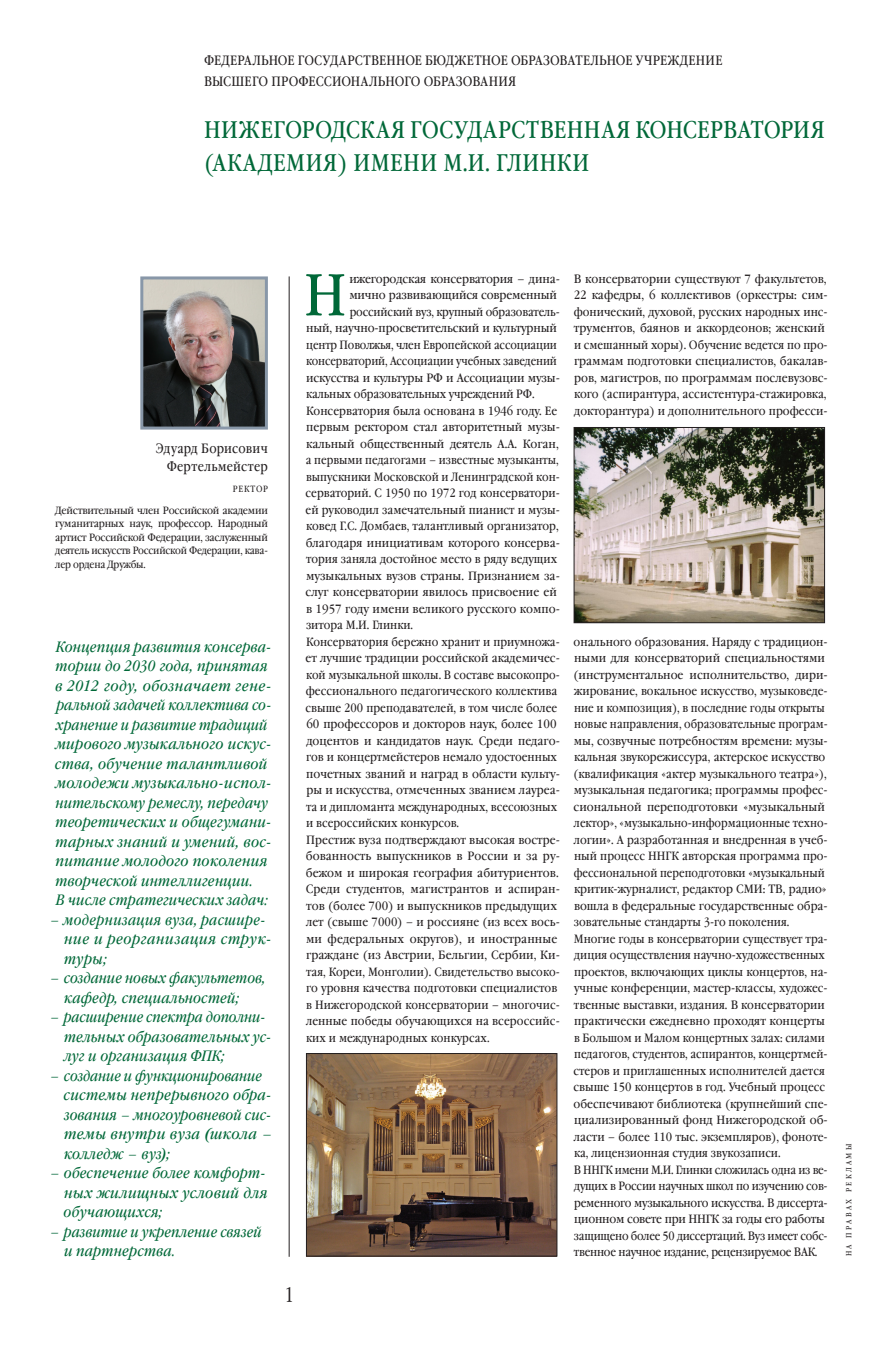
<style>
.page{position:relative;width:893px;height:1361px;background:#fff}
.page>*{position:absolute;margin:0;border:0;box-sizing:border-box;transform-origin:0 0}
.R-O8_Fonar{font:59.1px "Garamond Book Narrow C";color:#006838}
.R-O8_zagolovok{font:24px/33px "Garamond Book Narrow C";letter-spacing:.02em;color:#006838}
.t1{font:300 21px "Garamond Narrow C";color:#231f20}
.R-O8_vynos_Kursiv{font:italic 15px/19.5px "Garamond Book Narrow C";letter-spacing:.015em;color:#006838}
.R-O8_forma{font:13.5px/21px "Garamond Book Narrow C";letter-spacing:.015em;color:#231f20}
.R-O8_dir_FIO{font:13.5px/18px "Garamond Book Narrow C";letter-spacing:.015em;color:#231f20;text-align:right}
.R-O8_vynos_Text{font:12px/16.5px "Garamond Book Narrow C";color:#231f20;scale:1.05 1}
.R-O8_vynos_Text-2{font:12px/16.5px "Garamond Book Narrow C";color:#231f20}
.R-O8_vynos_Text-3{font:12px/16.5px "Garamond Book Narrow C";color:#231f20;scale:1.06 1}
.R-O8_vynos_Text-4{font:12px/16.5px "Garamond Book Narrow C";color:#231f20;scale:1.07 1}
.R-O8_vynos_Text-5{font:12px/16.5px "Garamond Book Narrow C";letter-spacing:-.02em;color:#231f20}
.R-O8_Fonar-2{font:12px "Garamond Book Narrow C";letter-spacing:-.01em;color:#231f20}
.R-O8_Fonar-3{font:12px "Garamond Book Narrow C";letter-spacing:-.01em;color:#231f20;scale:1.07 1}
.R-O8_dir_Bio{font:10.5px/13.5px "Garamond Book Narrow C";letter-spacing:-.02em;color:#231f20;text-align:justify;scale:1.07 1}
.R-O8_dir_Dolzhn{font:9px "Garamond Book Narrow C";letter-spacing:.085em;color:#231f20}
.R-O8_Text{font:7.5px "Garamond Book Narrow C";letter-spacing:.3em;color:#231f20}
</style>
<div class="page">
<img style="left:144px;top:280px;width:120px;height:145px">
<div style="left:140px;top:276px;width:128px;height:153px;border:3px solid #8897a8"></div>
<img style="left:576px;top:429px;width:247px;height:192px">
<div style="left:574px;top:427px;width:251px;height:196px;border:1px solid #231f20"></div>
<img style="left:308px;top:1055px;width:247px;height:199px">
<div style="left:306px;top:1053px;width:251px;height:203px;border:1px solid #231f20"></div>
<hr style="left:289px;top:276px;width:1px;height:980px;background:#231f20">
<p class="R-O8_forma" style="left:204px;top:50px;width:520px">ФЕДЕРАЛЬНОЕ ГОСУДАРСТВЕННОЕ БЮДЖЕТНОЕ ОБРАЗОВАТЕЛЬНОЕ УЧРЕЖДЕНИЕ<br>ВЫСШЕГО ПРОФЕССИОНАЛЬНОГО ОБРАЗОВАНИЯ</p>
<p class="R-O8_zagolovok" style="left:204px;top:114px;width:622px">НИЖЕГОРОДСКАЯ ГОСУДАРСТВЕННАЯ КОНСЕРВАТОРИЯ (АКАДЕМИЯ) ИМЕНИ М.И. ГЛИНКИ</p>
<p class="R-O8_dir_FIO" style="left:156px;top:440px;width:114px">Эдуард Борисович<br>Фертельмейстер</p>
<p class="R-O8_dir_Dolzhn" style="left:233px;top:484px;width:36px">РЕКТОР</p>
<p class="R-O8_dir_Bio" style="left:55px;top:504px;width:200px">Действительный член Российской академии гуманитарных наук, профессор. Народный артист Российской Федерации, заслуженный деятель искусств Российской Федерации, кава&shy;лер ордена Дружбы.</p>
<p class="R-O8_vynos_Kursiv" style="left:55px;top:637px;width:218px">Концепция развития консерва&shy;тории до 2030 года, принятая в 2012 году, обозначает гене&shy;ральной задачей коллектива со&shy;хранение и развитие традиций мирового музыкального искус&shy;ства, обучение талантливой молодежи музыкально-испол&shy;нительскому ремеслу, передачу теоретических и общегумани&shy;тарных знаний и умений, вос&shy;питание молодого поколения творческой интеллигенции.</p>
<p class="R-O8_vynos_Kursiv" style="left:56px;top:891px;width:214px">В числе стратегических задач:</p>
<p class="R-O8_vynos_Kursiv" style="left:64px;top:910px;width:209px;text-indent:-15px">– модернизация вуза, расшире&shy;ние и реорганизация струк&shy;туры;</p>
<p class="R-O8_vynos_Kursiv" style="left:64px;top:969px;width:203px;text-indent:-15px">– создание новых факультетов, кафедр, специальностей;</p>
<p class="R-O8_vynos_Kursiv" style="left:64px;top:1008px;width:209px;text-indent:-15px">– расширение спектра дополни&shy;тельных образовательных ус&shy;луг и организация ФПК;</p>
<p class="R-O8_vynos_Kursiv" style="left:64px;top:1066px;width:211px;text-indent:-14px">– создание и функционирование системы непрерывного обра&shy;зования – многоуровневой сис&shy;темы внутри вуза (школа – колледж – вуз);</p>
<p class="R-O8_vynos_Kursiv" style="left:64px;top:1164px;width:206px;text-indent:-14px">– обеспечение более комфорт&shy;ных жилищных условий для обучающихся;</p>
<p class="R-O8_vynos_Kursiv" style="left:64px;top:1222px;width:199px;text-indent:-15px">– развитие и укрепление связей и партнерства.</p>
<p class="R-O8_Fonar" style="left:304px;top:262px;width:44px">Н</p>
<p class="R-O8_Fonar-3" style="left:349px;top:272px;width:198px">ижегородская консерватория – дина-</p>
<p class="R-O8_Fonar-3" style="left:349px;top:288px;width:196px">мично развивающийся современный</p>
<p class="R-O8_Fonar-2" style="left:350px;top:305px;width:212px">российский вуз, крупный образователь-</p>
<p class="R-O8_Fonar-3" style="left:306px;top:321px;width:236px">ный, научно-просветительский и культурный</p>
<p class="R-O8_Fonar-2" style="left:306px;top:338px;width:252px">центр Поволжья, член Европейской ассоциации</p>
<p class="R-O8_Fonar-2" style="left:306px;top:354px;width:252px">консерваторий, Ассоциации учебных заведений</p>
<p class="R-O8_Fonar-3" style="left:306px;top:371px;width:239px">искусства и культуры РФ и Ассоциации музы-</p>
<p class="R-O8_Fonar-2" style="left:306px;top:387px;width:230px">кальных образовательных учреждений РФ.</p>
<p class="R-O8_vynos_Text" style="left:306px;top:402px;width:244px">Консерватория была основана в 1946 году. Ее первым ректором стал авторитетный музы&shy;кальный общественный деятель А.А. Коган, а первыми педагогами – известные музыканты, выпускники Московской и Ленинградской кон&shy;серваторий. С 1950 по 1972 год консерватори&shy;ей руководил замечательный пианист и музы&shy;ковед Г.С. Домбаев, талантливый организатор, благодаря инициативам которого консерва&shy;тория заняла достойное место в ряду ведущих музыкальных вузов страны. Признанием за&shy;слуг консерватории явилось присвоение ей в 1957 году имени великого русского компо&shy;зитора М.И. Глинки.</p>
<p class="R-O8_vynos_Text-2" style="left:306px;top:633px;width:256px">Консерватория бережно хранит и приумножа&shy;ет лучшие традиции российской академичес&shy;кой музыкальной школы. В составе высокопро&shy;фессионального педагогического коллектива свыше 200 преподавателей, в том числе более 60 профессоров и докторов наук, более 100 доцентов и кандидатов наук. Среди педаго&shy;гов и концертмейстеров немало удостоенных почетных званий и наград в области культу&shy;ры и искусства, отмеченных званием лауреа&shy;та и дипломанта международных, всесоюзных и всероссийских конкурсов.</p>
<p class="R-O8_vynos_Text-3" style="left:306px;top:831px;width:241px">Престиж вуза подтверждают высокая востре&shy;бованность выпускников в России и за ру&shy;бежом и широкая география абитуриентов.<br>Среди студентов, магистрантов и аспиран&shy;тов (более 700) и выпускников предыдущих лет (свыше 7000) – и россияне (из всех вось&shy;ми федеральных округов), и иностранные граждане (из Австрии, Бельгии, Сербии, Ки&shy;тая, Кореи, Монголии). Свидетельство высоко&shy;го уровня качества подготовки специалистов в Нижегородской консерватории – многочис&shy;ленные победы обучающихся на всероссийс&shy;ких и международных конкурсах.</p>
<p class="t1" style="left:284px;top:1283px;width:12px">1</p>
<p class="R-O8_vynos_Text-4" style="left:574px;top:270px;width:239px">В консерватории существуют 7 факультетов, 22 кафедры, 6 коллективов (оркестры: сим&shy;фонический, духовой, русских народных инс&shy;трументов, баянов и аккордеонов; женский и смешанный хоры). Обучение ведется по про&shy;граммам подготовки специалистов, бакалав&shy;ров, магистров, по программам послевузовс&shy;кого (аспирантура, ассистентура-стажировка, докторантура) и дополнительного професси-</p>
<p class="R-O8_vynos_Text" style="left:573px;top:633px;width:244px">онального образования. Наряду с традицион&shy;ными для консерваторий специальностями (инструментальное исполнительство, дири&shy;жирование, вокальное искусство, музыковеде&shy;ние и композиция), в последние годы открыты новые направления, образовательные програм&shy;мы, созвучные потребностям времени: музы&shy;кальная звукорежиссура, актерское искусство (квалификация «актер музыкального театра»), музыкальная педагогика; программы профес&shy;сиональной переподготовки «музыкальный лектор», «музыкально-информационные техно&shy;логии». А разработанная и внедренная в учеб&shy;ный процесс ННГК авторская программа про&shy;фессиональной переподготовки «музыкальный критик-журналист, редактор СМИ: ТВ, радио» вошла в федеральные государственные обра&shy;зовательные стандарты 3-го поколения.</p>
<p class="R-O8_vynos_Text-2" style="left:573px;top:930px;width:256px">Многие годы в консерватории существует тра&shy;диция осуществления научно-художественных проектов, включающих циклы концертов, на&shy;учные конференции, мастер-классы, художес&shy;твенные выставки, издания. В консерватории практически ежедневно проходят концерты в Большом и Малом концертных залах: силами педагогов, студентов, аспирантов, концертмей&shy;стеров и приглашенных исполнителей дается свыше 150 концертов в год. Учебный процесс обеспечивают библиотека (крупнейший спе&shy;циализированный фонд Нижегородской об&shy;ласти – более 110 тыс. экземпляров), фоноте&shy;ка, лицензионная студия звукозаписи.</p>
<p class="R-O8_vynos_Text-5" style="left:574px;top:1161px;width:255px">В ННГК имени М.И. Глинки сложилась одна из ве&shy;дущих в России научных школ по изучению сов&shy;ременного музыкального искусства. В диссерта&shy;ционном совете при ННГК за годы его работы защищено более 50 диссертаций. Вуз имеет собс&shy;твенное научное издание, рецензируемое ВАК.</p>
<p class="R-O8_Text" style="left:845px;top:1256px;width:114px;rotate:-90deg">НА ПРАВАХ РЕКЛАМЫ</p>
</div>
